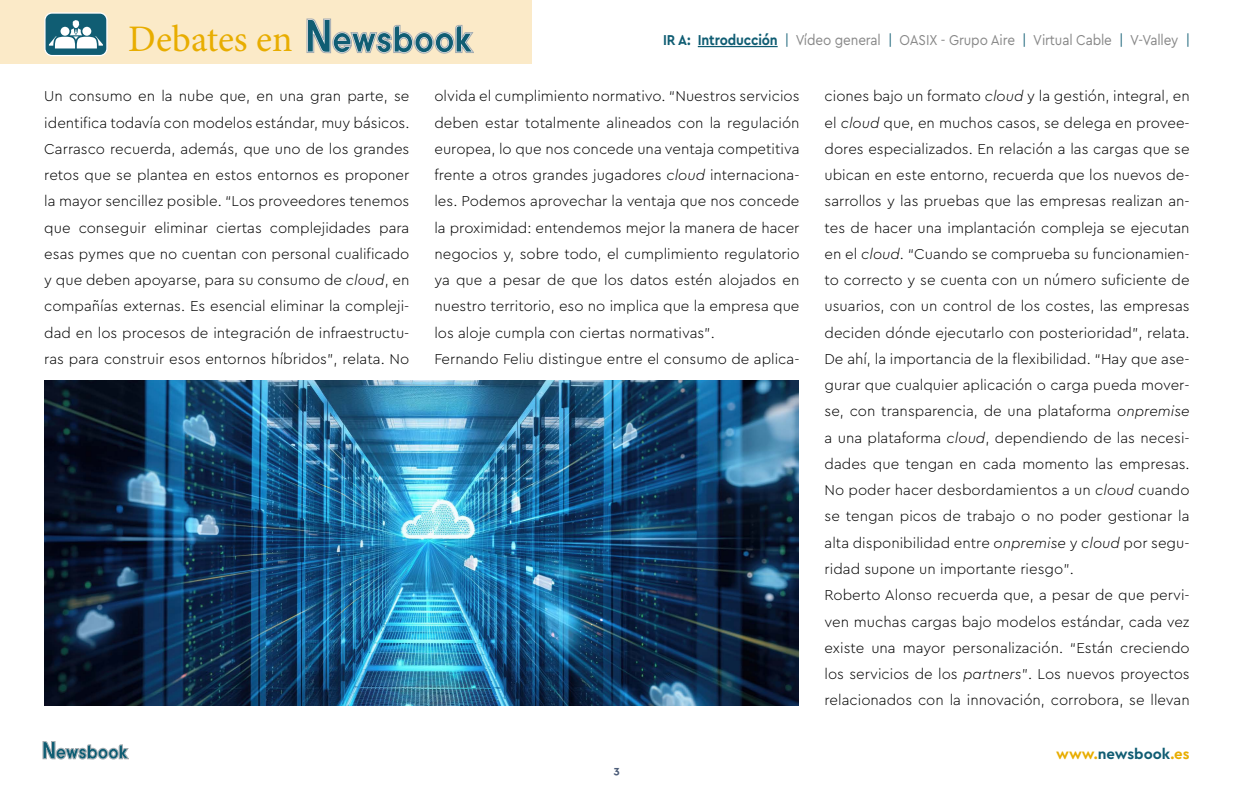
<style>
.page{position:relative;width:1234px;height:788px;background:#fff}
.page>*{position:absolute;margin:0;border:0;box-sizing:border-box;transform-origin:0 0}
.t1{font:37.5px "Minion Pro";color:#e8ad00}
.t2{font:300 15px/26.2px "Cera Pro";color:#000}
.t3{font:15px "Cera Pro";letter-spacing:-.01em;color:#878787;scale:.9 1}
.t4{font:700 15px "Cera Pro";color:#105d73}
.t5{font:700 11.25px "Cera Pro";color:#4d5d79}
.s1{font-weight:700;color:#105d73}
.s2{color:#105d73}
.s3{font-style:italic}
.s4{color:#e8ad00}
</style>
<div class="page">
<div style="left:0;top:0;width:531px;height:64px;background:#fbeac8"></div>
<svg style="left:307px;top:19px;width:167px;height:34px"></svg>
<svg style="left:43px;top:741px;width:85px;height:18px"></svg>
<div style="left:45px;top:13px;width:62px;height:43px;background:#105d73;border-radius:7px"></div>
<svg style="left:49px;top:20px;width:54px;height:28px"></svg>
<div style="left:44px;top:12px;width:64px;height:44px;border:1px solid #fff;border-radius:7px"></div>
<hr style="left:698px;top:46px;width:80px;height:1px;background:#105d73">
<img style="left:44px;top:380px;width:754px;height:325px">
<h1 class="t1" style="left:128px;top:14px;width:166px">Debates en</h1>
<p class="t3" style="left:663px;top:30px;width:587px"><span class="s1">IR A: Introducción</span> <span class="s2">|</span> Vídeo general <span class="s2">|</span> OASIX - Grupo Aire <span class="s2">|</span> Virtual Cable <span class="s2">|</span> V-Valley <span class="s2">|</span></p>
<p class="t2" style="left:44px;top:82px;width:367px;text-align:justify">Un consumo en la nube que, en una gran parte, se identifica todavía con modelos estándar, muy básicos.<br>Carrasco recuerda, además, que uno de los grandes retos que se plantea en estos entornos es proponer la mayor sencillez posible. “Los proveedores tenemos que conseguir eliminar ciertas complejidades para esas pymes que no cuentan con personal cualificado y que deben apoyarse, para su consumo de <span class="s3">cloud</span>, en compañías externas. Es esencial eliminar la compleji&shy;dad en los procesos de integración de infraestructu&shy;ras para construir esos entornos híbridos”, relata. No</p>
<p class="t2" style="left:434px;top:82px;width:367px">olvida el cumplimiento normativo. “Nuestros servicios deben estar totalmente alineados con la regulación europea, lo que nos concede una ventaja competitiva frente a otros grandes jugadores <span class="s3">cloud</span> internaciona&shy;les. Podemos aprovechar la ventaja que nos concede la proximidad: entendemos mejor la manera de hacer negocios y, sobre todo, el cumplimiento regulatorio ya que a pesar de que los datos estén alojados en nuestro territorio, eso no implica que la empresa que los aloje cumpla con ciertas normativas”.<br>Fernando Feliu distingue entre el consumo de aplica-</p>
<p class="t2" style="left:824px;top:82px;width:367px">ciones bajo un formato <span class="s3">cloud</span> y la gestión, integral, en el <span class="s3">cloud</span> que, en muchos casos, se delega en provee&shy;dores especializados. En relación a las cargas que se ubican en este entorno, recuerda que los nuevos de&shy;sarrollos y las pruebas que las empresas realizan an&shy;tes de hacer una implantación compleja se ejecutan en el <span class="s3">cloud</span>. “Cuando se comprueba su funcionamien&shy;to correcto y se cuenta con un número suficiente de usuarios, con un control de los costes, las empresas deciden dónde ejecutarlo con posterioridad”, relata.<br>De ahí, la importancia de la flexibilidad. “Hay que ase&shy;gurar que cualquier aplicación o carga pueda mover&shy;se, con transparencia, de una plataforma <span class="s3">onpremise </span>a una plataforma <span class="s3">cloud</span>, dependiendo de las necesi&shy;dades que tengan en cada momento las empresas.<br>No poder hacer desbordamientos a un <span class="s3">cloud</span> cuando se tengan picos de trabajo o no poder gestionar la alta disponibilidad entre <span class="s3">onpremise</span> y <span class="s3">cloud</span> por segu&shy;ridad supone un importante riesgo”.<br>Roberto Alonso recuerda que, a pesar de que pervi&shy;ven muchas cargas bajo modelos estándar, cada vez existe una mayor personalización. “Están creciendo los servicios de los <span class="s3">partners</span>”. Los nuevos proyectos relacionados con la innovación, corrobora, se llevan</p>
<p class="t5" style="left:614px;top:762px;width:8px">3</p>
<p class="t4" style="left:1056px;top:743px;width:135px"><span class="s4">www.</span>newsbook<span class="s4">.es</span></p>
</div>
